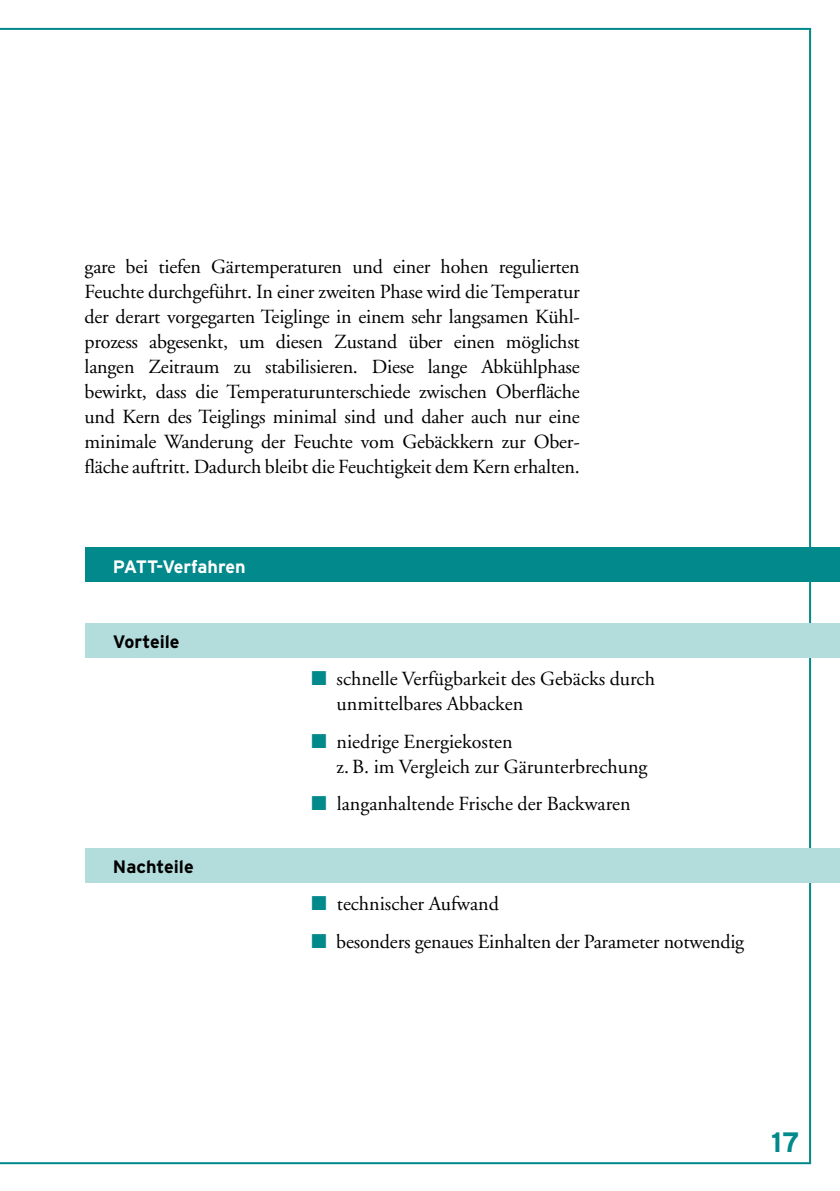
<style>
.page{position:relative;width:840px;height:1191px;background:#fff}
.page>*{position:absolute;margin:0;border:0;box-sizing:border-box;transform-origin:0 0}
.t1{font:700 28px "Interstate";color:#02898b}
.t2{font:20px/25px "Adobe Garamond";color:#000}
.t3{font:700 18px "Interstate";color:#000}
.t4{font:700 18px "Interstate";color:#fff}
.s1{color:#02898b}
</style>
<div class="page">
<hr style="left:0;top:28px;width:810px;height:2px;background:#02898b">
<hr style="left:0;top:1162px;width:810px;height:2px;background:#02898b">
<hr style="left:808px;top:29px;width:2px;height:1134px;background:#02898b">
<div style="left:85px;top:548px;width:754px;height:34px;background:#02898b"></div>
<div style="left:85px;top:623px;width:754px;height:34px;background:#b3dcdc"></div>
<div style="left:85px;top:848px;width:754px;height:34px;background:#b3dcdc"></div>
<p class="t2" style="left:85px;top:256px;width:496px;text-align:justify">gare bei tiefen Gärtemperaturen und einer hohen regulierten Feuchte durchgeführt. In einer zweiten Phase wird die Temperatur der derart vorgegarten Teiglinge in einem sehr langsamen Kühl&shy;prozess abgesenkt, um diesen Zustand über einen möglichst langen Zeitraum zu stabilisieren. Diese lange Abkühlphase bewirkt, dass die Temperaturunterschiede zwischen Oberfläche und Kern des Teiglings minimal sind und daher auch nur eine minimale Wanderung der Feuchte vom Gebäckkern zur Ober&shy;fläche auftritt. Dadurch bleibt die Feuchtigkeit dem Kern erhalten.</p>
<p class="t4" style="left:113px;top:559px;width:134px">PATT-Verfahren</p>
<p class="t3" style="left:113px;top:634px;width:68px">Vorteile</p>
<p class="t3" style="left:113px;top:859px;width:82px">Nachteile</p>
<p class="t2" style="left:336px;top:668px;width:319px;text-indent:-25px"><span class="s1">■</span> schnelle Verfügbarkeit des Gebäcks durch unmittelbares Abbacken</p>
<p class="t2" style="left:336px;top:731px;width:312px;text-indent:-25px"><span class="s1">■</span> niedrige Energiekosten<br>z. B. im Vergleich zur Gärunterbrechung</p>
<p class="t2" style="left:311px;top:793px;width:320px"><span class="s1">■</span> langanhaltende Frische der Backwaren</p>
<p class="t2" style="left:311px;top:893px;width:189px"><span class="s1">■</span> technischer Aufwand</p>
<p class="t2" style="left:311px;top:931px;width:434px"><span class="s1">■</span> besonders genaues Einhalten der Parameter notwendig</p>
<h1 class="t1" style="left:770px;top:1131px;width:30px">17</h1>
</div>
